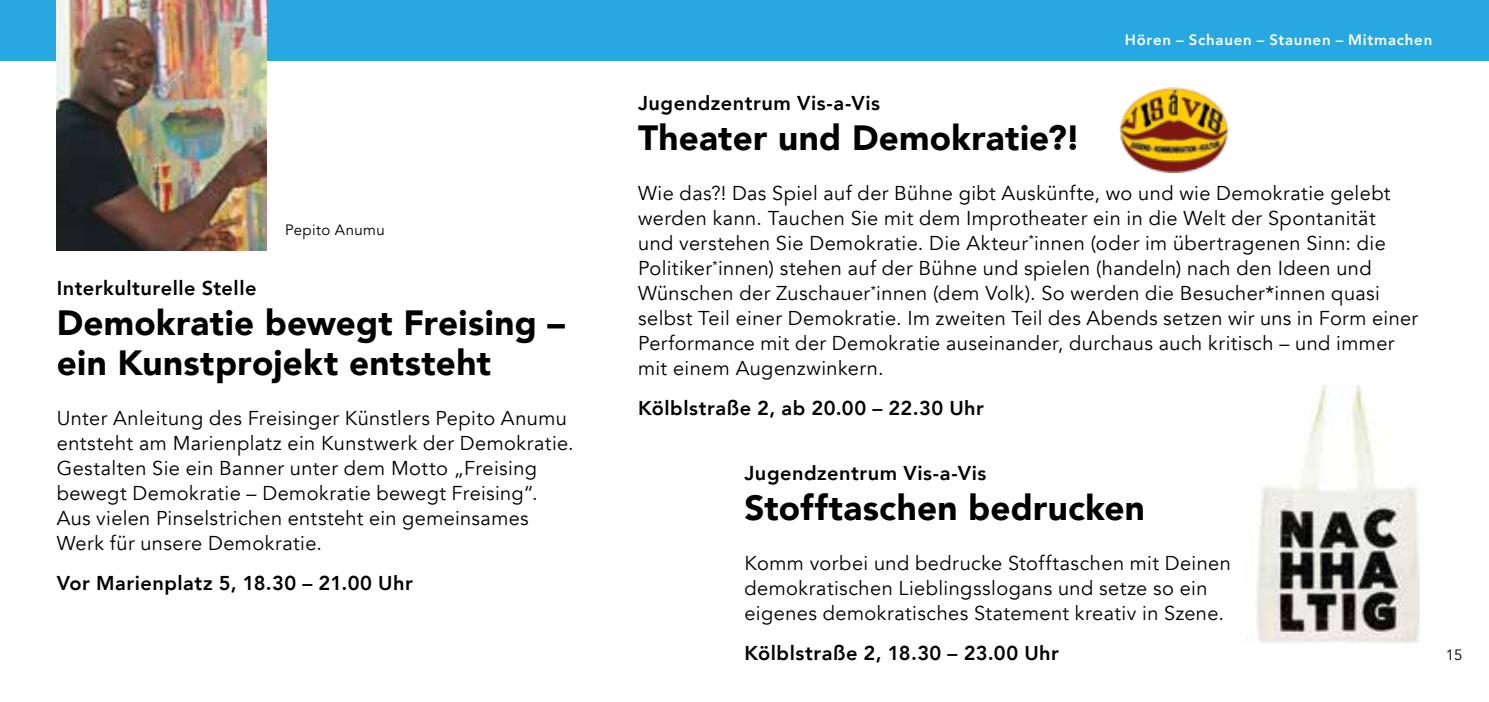
<style>
.page{position:relative;width:1489px;height:702px;background:#fff}
.page>*{position:absolute;margin:0;border:0;box-sizing:border-box;transform-origin:0 0}
.t1{font:900 35px/40px "Avenir";letter-spacing:.01em;color:#000}
.t2{font:20px/25px "Avenir";letter-spacing:.02em;color:#000}
.t3{font:800 20px "Avenir";letter-spacing:.025em;color:#000}
.t4{font:800 15px "Avenir";letter-spacing:.05em;color:#fff}
.t5{font:15px "Avenir";letter-spacing:.03em;color:#000}
</style>
<div class="page">
<div style="left:0;top:0;width:1488px;height:60px;background:#27a8e0"></div>
<img style="left:57px;top:0;width:209px;height:250px">
<img style="left:1119px;top:87px;width:111px;height:85px">
<img style="left:1256px;top:385px;width:164px;height:258px">
<p class="t5" style="left:285px;top:221px;width:101px">Pepito Anumu</p>
<p class="t3" style="left:57px;top:272px;width:201px">Interkulturelle Stelle</p>
<h1 class="t1" style="left:57px;top:302px;width:510px">Demokratie bewegt Freising – ein Kunstprojekt entsteht</h1>
<p class="t2" style="left:57px;top:406px;width:518px">Unter Anleitung des Freisinger Künstlers Pepito Anumu entsteht am Marienplatz ein Kunstwerk der Demokratie.<br>Gestalten Sie ein Banner unter dem Motto „Freising bewegt Demokratie – Demokratie bewegt Freising“.<br>Aus vielen Pinselstrichen entsteht ein gemeinsames Werk für unsere Demokratie.</p>
<p class="t3" style="left:57px;top:567px;width:358px">Vor Marienplatz 5, 18.30 – 21.00 Uhr</p>
<p class="t4" style="left:1124px;top:28px;width:309px">Hören – Schauen – Staunen – Mitmachen</p>
<p class="t3" style="left:638px;top:87px;width:243px">Jugendzentrum Vis-a-Vis</p>
<h1 class="t1" style="left:638px;top:117px;width:444px">Theater und Demokratie?!</h1>
<p class="t2" style="left:638px;top:181px;width:781px">Wie das?! Das Spiel auf der Bühne gibt Auskünfte, wo und wie Demokratie gelebt werden kann. Tauchen Sie mit dem Improtheater ein in die Welt der Spontanität<br>und verstehen Sie Demokratie. Die Akteur<sup>*</sup>innen (oder im übertragenen Sinn: die Politiker<sup>*</sup>innen) stehen auf der Bühne und spielen (handeln) nach den Ideen und Wünschen der Zuschauer<sup>*</sup>innen (dem Volk). So werden die Besucher*innen quasi selbst Teil einer Demokratie. Im zweiten Teil des Abends setzen wir uns in Form einer Performance mit der Demokratie auseinander, durchaus auch kritisch – und immer mit einem Augenzwinkern.</p>
<p class="t3" style="left:638px;top:392px;width:347px">Kölblstraße 2, ab 20.00 – 22.30 Uhr</p>
<p class="t3" style="left:744px;top:457px;width:243px">Jugendzentrum Vis-a-Vis</p>
<h1 class="t1" style="left:744px;top:487px;width:402px">Stofftaschen bedrucken</h1>
<p class="t2" style="left:744px;top:551px;width:488px">Komm vorbei und bedrucke Stofftaschen mit Deinen demokratischen Lieblingsslogans und setze so ein eigenes demokratisches Statement kreativ in Szene.</p>
<p class="t3" style="left:744px;top:637px;width:316px">Kölblstraße 2, 18.30 – 23.00 Uhr</p>
<p class="t5" style="left:1445px;top:646px;width:18px">15</p>
</div>
